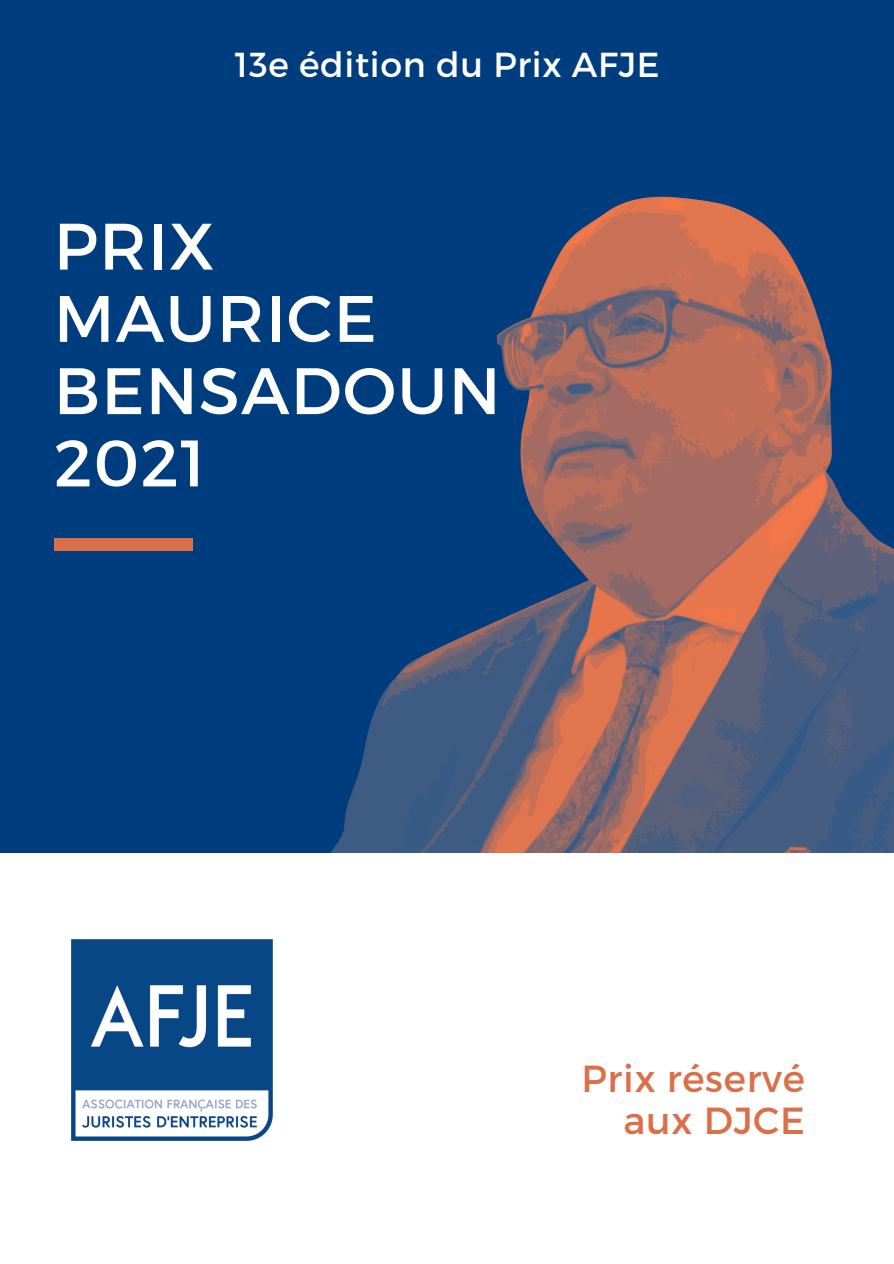
<style>
.page{position:relative;width:894px;height:1264px;background:#fff}
.page>*{position:absolute;margin:0;border:0;box-sizing:border-box;transform-origin:0 0}
.t1{font:65.55px "Montserrat";letter-spacing:.02em;color:#fff}
.t2{font:37.65px/41.7px "Montserrat";letter-spacing:.02em;color:#da704a;text-align:right}
.t3{font:34.65px "Montserrat";letter-spacing:.02em;color:#fff}
</style>
<div class="page">
<div style="left:0;top:0;width:893px;height:852px;background:#003d7e"></div>
<img style="left:331px;top:196px;width:562px;height:656px">
<div style="left:54px;top:538px;width:138px;height:13px;background:#da704a"></div>
<img style="left:72px;top:939px;width:200px;height:201px">
<p class="t3" style="left:235px;top:42px;width:426px">13e édition du Prix AFJE</p>
<p class="t1" style="left:54px;top:204px;width:162px">PRIX</p>
<p class="t1" style="left:54px;top:276px;width:324px">MAURICE</p>
<p class="t1" style="left:54px;top:348px;width:448px">BENSADOUN</p>
<p class="t1" style="left:54px;top:420px;width:153px">2021</p>
<p class="t2" style="left:581px;top:1056px;width:225px">Prix réservé aux DJCE</p>
</div>
